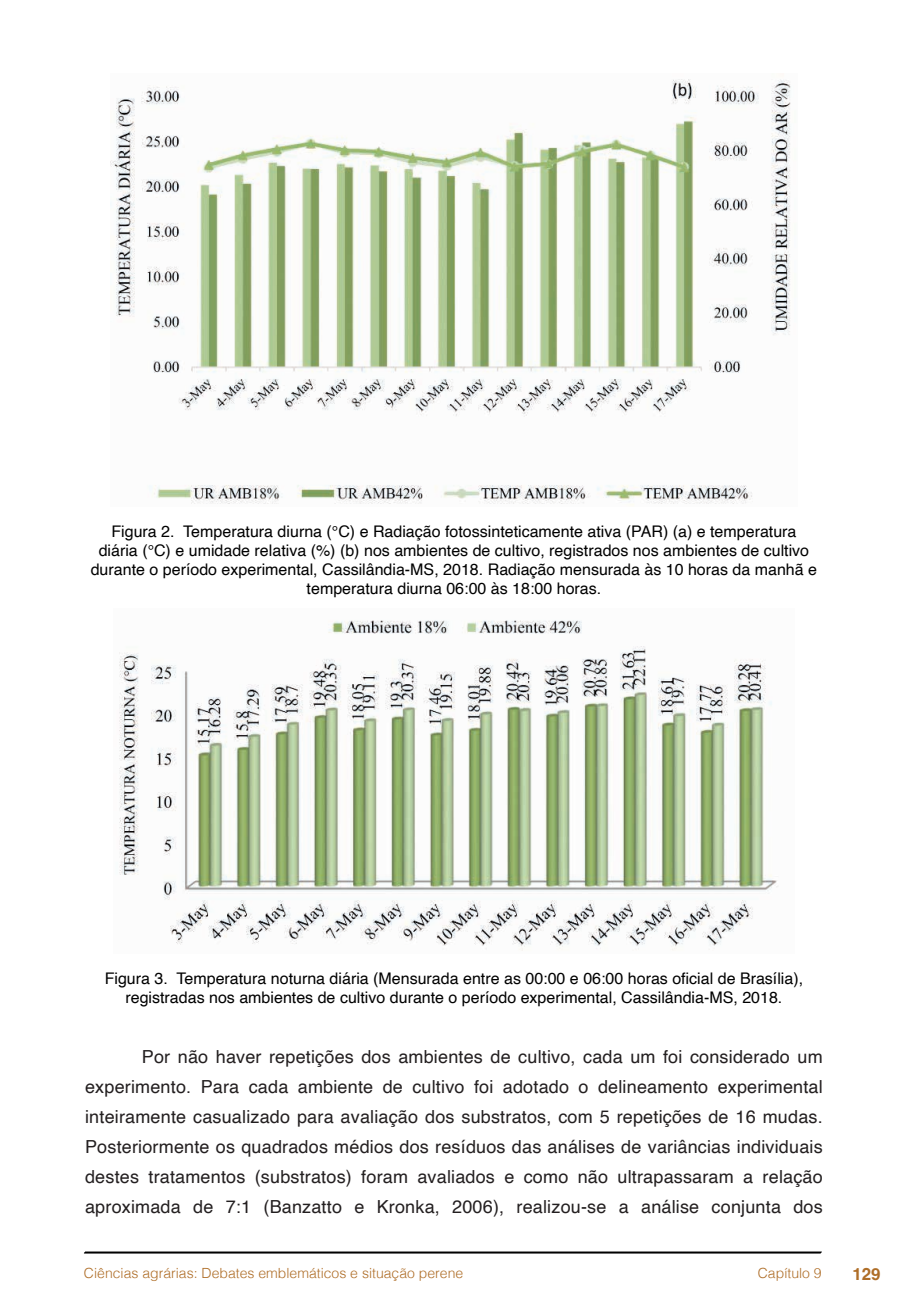
<style>
.page{position:relative;width:908px;height:1304px;background:#fff}
.page>*{position:absolute;margin:0;border:0;box-sizing:border-box;transform-origin:0 0}
.t1{font:18px/30px "Helvetica";letter-spacing:.01em;color:#231f20;text-align:justify}
.t2{font:700 16.8px "Helvetica";color:#af6e28}
.t3{font:16px/19.2px "Helvetica";color:#000;text-align:center}
.t4{font:300 14px "Helvetica";color:#af6e28}
</style>
<div class="page">
<svg style="left:84px;top:1251px;width:737px;height:3px;background:#515151"></svg>
<img style="left:111px;top:79px;width:680px;height:426px">
<img style="left:119px;top:620px;width:659px;height:331px">
<p class="t3" style="left:91px;top:522px;width:727px">Figura 2. Temperatura diurna (°C) e Radiação fotossinteticamente ativa (PAR) (a) e temperatura diária (°C) e umidade relativa (%) (b) nos ambientes de cultivo, registrados nos ambientes de cultivo durante o período experimental, Cassilândia-MS, 2018. Radiação mensurada às 10 horas da manhã e temperatura diurna 06:00 às 18:00 horas.</p>
<p class="t3" style="left:105px;top:969px;width:699px">Figura 3. Temperatura noturna diária (Mensurada entre as 00:00 e 06:00 horas oficial de Brasília), registradas nos ambientes de cultivo durante o período experimental, Cassilândia-MS, 2018.</p>
<p class="t1" style="left:85px;top:1042px;width:738px;text-indent:57px">Por não haver repetições dos ambientes de cultivo, cada um foi considerado um experimento. Para cada ambiente de cultivo foi adotado o delineamento experimental inteiramente casualizado para avaliação dos substratos, com 5 repetições de 16 mudas.<br>Posteriormente os quadrados médios dos resíduos das análises de variâncias individuais destes tratamentos (substratos) foram avaliados e como não ultrapassaram a relação aproximada de 7:1 (Banzatto e Kronka, 2006), realizou-se a análise conjunta dos</p>
<p class="t4" style="left:84px;top:1261px;width:380px">Ciências agrárias: Debates emblemáticos e situação perene</p>
<p class="t4" style="left:757px;top:1261px;width:65px">Capítulo 9</p>
<p class="t2" style="left:851px;top:1264px;width:30px">129</p>
</div>
